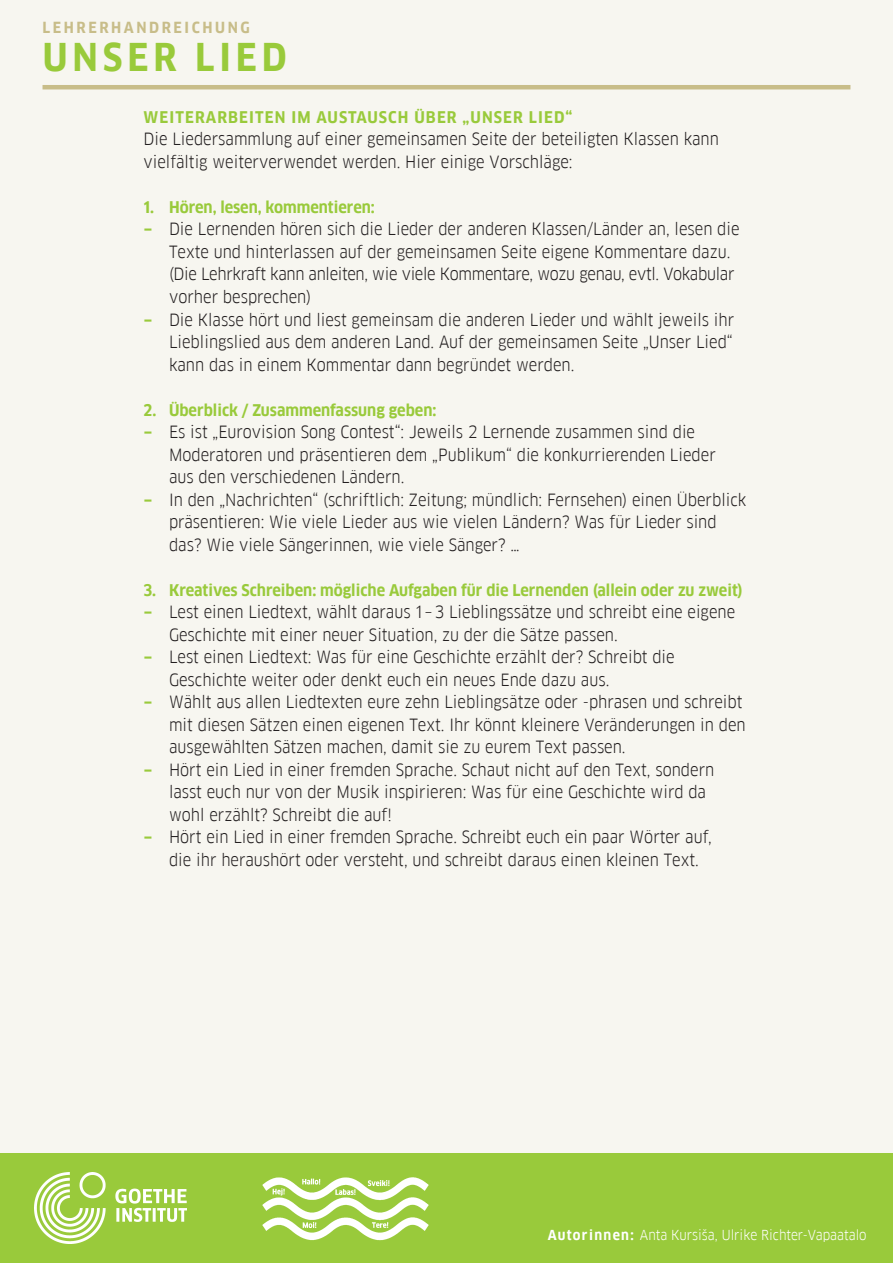
<style>
.page{position:relative;width:893px;height:1263px;background:#fff}
.page>*{position:absolute;margin:0;border:0;box-sizing:border-box;transform-origin:0 0}
.t1{font:700 37.5px "Goethe FF Clan";letter-spacing:.13em;color:#99ca3b}
.t2{font:16.5px/22.5px "Goethe FF Clan";color:#231f20}
.t3{font:16.5px "Goethe FF Clan";letter-spacing:-.02em;color:#231f20}
.t4{font:700 15.75px "Goethe FF Clan";color:#99ca3b}
.t5{font:700 15.75px "Goethe FF Clan";letter-spacing:.07em;color:#99ca3b}
.t6{font:700 15px "Goethe FF Clan";letter-spacing:.17em;color:#c8bd89}
.t7{font:13.5px "Goethe FF Clan";color:#fff}
.s1{font-weight:700;color:#99ca3b}
.s2{font-weight:700}
</style>
<div class="page">
<div style="left:0;top:0;width:893px;height:1171px;background:#f7f6f0"></div>
<div style="left:0;top:1154px;width:893px;height:109px;background:#99ca3b"></div>
<img style="left:34px;top:1172px;width:153px;height:71px">
<img style="left:262px;top:1177px;width:167px;height:64px">
<hr style="left:43px;top:85px;width:807px;height:4px;background:#c8bd89">
<p class="t6" style="left:43px;top:19px;width:209px">LEHRERHANDREICHUNG</p>
<h1 class="t1" style="left:43px;top:36px;width:246px">UNSER LIED</h1>
<p class="t5" style="left:144px;top:108px;width:430px">WEITERARBEITEN IM AUSTAUSCH ÜBER „UNSER LIED“</p>
<p class="t2" style="left:144px;top:128px;width:577px">Die Liedersammlung auf einer gemeinsamen Seite der beteiligten Klassen kann vielfältig weiterverwendet werden. Hier einige Vorschläge:</p>
<p class="t4" style="left:144px;top:198px;width:233px">1. Hören, lesen, kommentieren:</p>
<p class="t2" style="left:144px;top:218px;width:598px"><span class="s1">−</span> Die Lernenden hören sich die Lieder der anderen Klassen/Länder an, lesen die</p>
<p class="t2" style="left:169px;top:241px;width:563px">Texte und hinterlassen auf der gemeinsamen Seite eigene Kommentare dazu.</p>
<p class="t3" style="left:169px;top:265px;width:567px">(Die Lehrkraft kann anleiten, wie viele Kommentare, wozu genau, evtl. Vokabular</p>
<p class="t2" style="left:169px;top:286px;width:144px">vorher besprechen)</p>
<p class="t2" style="left:144px;top:308px;width:592px"><span class="s1">−</span> Die Klasse hört und liest gemeinsam die anderen Lieder und wählt jeweils ihr</p>
<p class="t2" style="left:169px;top:331px;width:565px">Lieblingslied aus dem anderen Land. Auf der gemeinsamen Seite „Unser Lied“</p>
<p class="t2" style="left:169px;top:353px;width:407px">kann das in einem Kommentar dann begründet werden.</p>
<p class="t4" style="left:144px;top:401px;width:294px">2. Überblick / Zusammenfassung geben:</p>
<p class="t2" style="left:144px;top:421px;width:553px"><span class="s1">−</span> Es ist „Eurovision Song Contest“: Jeweils 2 Lernende zusammen sind die</p>
<p class="t2" style="left:169px;top:443px;width:548px">Moderatoren und präsentieren dem „Publikum“ die konkurrierenden Lieder</p>
<p class="t2" style="left:169px;top:466px;width:237px">aus den verschiedenen Ländern.</p>
<p class="t2" style="left:144px;top:488px;width:604px"><span class="s1">−</span> In den „Nachrichten“ (schriftlich: Zeitung; mündlich: Fernsehen) einen Überblick</p>
<p class="t2" style="left:169px;top:511px;width:549px">präsentieren: Wie viele Lieder aus wie vielen Ländern? Was für Lieder sind</p>
<p class="t2" style="left:169px;top:533px;width:352px">das? Wie viele Sängerinnen, wie viele Sänger? …</p>
<p class="t4" style="left:144px;top:581px;width:601px">3. Kreatives Schreiben: mögliche Aufgaben für die Lernenden (allein oder zu zweit)</p>
<p class="t2" style="left:144px;top:601px;width:593px"><span class="s1">−</span> Lest einen Liedtext, wählt daraus 1 –3 Lieblingssätze und schreibt eine eigene</p>
<p class="t2" style="left:169px;top:623px;width:450px">Geschichte mit einer neuer Situation, zu der die Sätze passen.</p>
<p class="t2" style="left:144px;top:646px;width:533px"><span class="s1">−</span> Lest einen Liedtext: Was für eine Geschichte erzählt der? Schreibt die</p>
<p class="t2" style="left:169px;top:668px;width:442px">Geschichte weiter oder denkt euch ein neues Ende dazu aus.</p>
<p class="t2" style="left:144px;top:691px;width:600px"><span class="s1">−</span> Wählt aus allen Liedtexten eure zehn Lieblingsätze oder -phrasen und schreibt</p>
<p class="t2" style="left:169px;top:713px;width:578px">mit diesen Sätzen einen eigenen Text. Ihr könnt kleinere Veränderungen in den</p>
<p class="t2" style="left:169px;top:736px;width:458px">ausgewählten Sätzen machen, damit sie zu eurem Text passen.</p>
<p class="t2" style="left:144px;top:758px;width:572px"><span class="s1">−</span> Hört ein Lied in einer fremden Sprache. Schaut nicht auf den Text, sondern</p>
<p class="t2" style="left:169px;top:781px;width:539px">lasst euch nur von der Musik inspirieren: Was für eine Geschichte wird da</p>
<p class="t2" style="left:169px;top:803px;width:224px">wohl erzählt? Schreibt die auf!</p>
<p class="t2" style="left:144px;top:826px;width:570px"><span class="s1">−</span> Hört ein Lied in einer fremden Sprache. Schreibt euch ein paar Wörter auf,</p>
<p class="t2" style="left:169px;top:848px;width:531px">die ihr heraushört oder versteht, und schreibt daraus einen kleinen Text.</p>
<p class="t7" style="left:548px;top:1226px;width:320px"><span class="s2">Autorinnen:</span> Anta Kursiša, Ulrike Richter-Vapaatalo</p>
</div>
